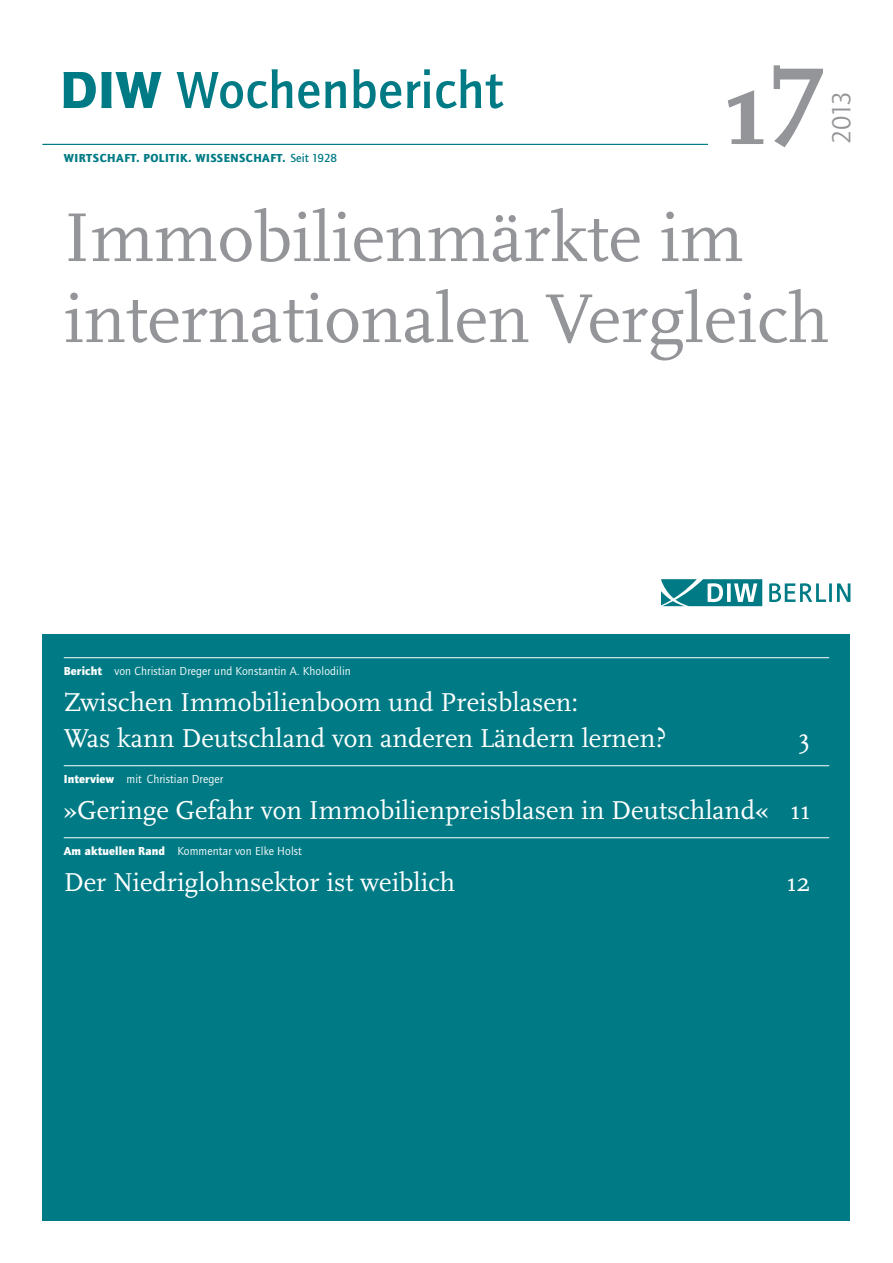
<style>
.page{position:relative;width:893px;height:1263px;background:#fff}
.page>*{position:absolute;margin:0;border:0;box-sizing:border-box;transform-origin:0 0}
.t1{font:700 114px "Scala Pro";color:#939598}
.t2{font:72px/81px "Scala Pro";color:#939598}
.t3{font:500 54px "Quay Sans ITC Std";letter-spacing:.01em;color:#007b85}
.t4{font:27px/36px "Scala Pro";color:#fff}
.t5{font:27px "Quay Sans ITC Std";color:#939598}
.t6{font:12px "Quay Sans ITC Std";letter-spacing:.01em;color:#fff}
.t7{font:900 12px "Quay Sans ITC Std";letter-spacing:.04em;color:#007b85}
.s1{font-weight:900}
.s2{font-weight:500}
</style>
<div class="page">
<hr style="left:43px;top:144px;width:765px;height:1px;background:#007b85">
<div style="left:708px;top:88px;width:121px;height:92px;background:#fff"></div>
<div style="left:43px;top:634px;width:807px;height:586px;background:#007b85"></div>
<hr style="left:64px;top:657px;width:765px;height:1px;background:#fff">
<hr style="left:64px;top:765px;width:765px;height:1px;background:#fff">
<hr style="left:64px;top:837px;width:765px;height:1px;background:#fff">
<svg style="left:769px;top:583px;width:81px;height:19px"></svg>
<svg style="left:661px;top:579px;width:101px;height:27px"></svg>
<h3 class="t3" style="left:60px;top:58px;width:445px"><span class="s1">DIW</span> Wochenbericht</h3>
<p class="t7" style="left:64px;top:151px;width:275px">Wirtschaft. Politik. Wissenschaft. <span class="s2">Seit 1928</span></p>
<h1 class="t1" style="left:725px;top:23px;width:101px">17</h1>
<p class="t5" style="left:826px;top:144px;width:54px;rotate:-90deg">2013</p>
<h2 class="t2" style="left:64px;top:194px;width:767px">Immobilienmärkte im internationalen Vergleich</h2>
<p class="t6" style="left:64px;top:664px;width:289px"><span class="s1">Bericht</span> von Christian Dreger und Konstantin A. Kholodilin</p>
<p class="t4" style="left:64px;top:683px;width:604px">Zwischen Immobilienboom und Preisblasen:<br>Was kann Deutschland von anderen Ländern lernen?</p>
<p class="t4" style="left:798px;top:719px;width:13px">3</p>
<p class="t6" style="left:64px;top:772px;width:161px"><span class="s1">Interview</span> mit Christian Dreger</p>
<p class="t4" style="left:64px;top:791px;width:748px">»Geringe Gefahr von Immobilienpreisblasen in Deutschland« 11</p>
<p class="t6" style="left:64px;top:844px;width:240px"><span class="s1">Am aktuellen Rand</span> Kommentar von Elke Holst</p>
<p class="t4" style="left:64px;top:863px;width:393px">Der Niedriglohnsektor ist weiblich</p>
<p class="t4" style="left:787px;top:863px;width:25px">12</p>
</div>
